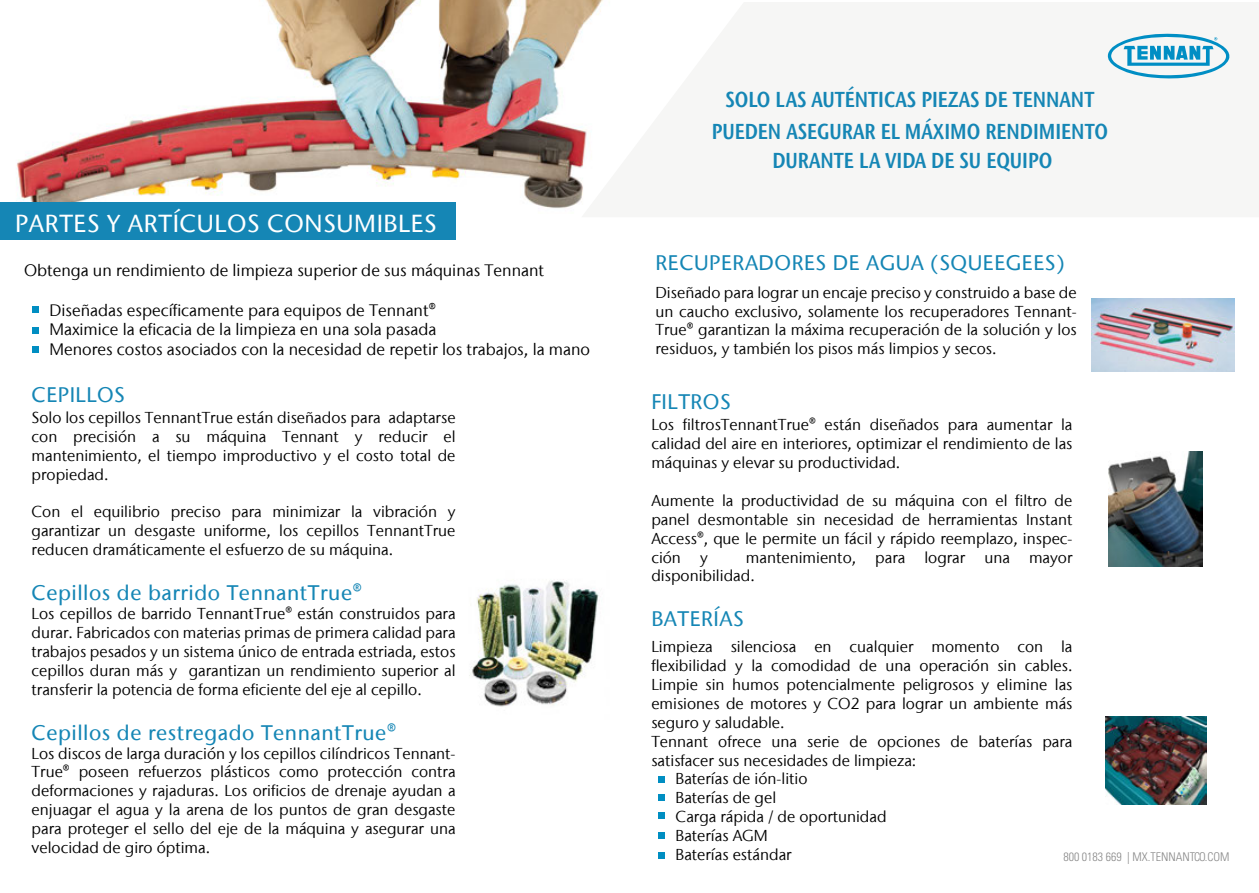
<style>
.page{position:relative;width:1259px;height:893px;background:#fff}
.page>*{position:absolute;margin:0;border:0;box-sizing:border-box;transform-origin:0 0}
.t1{font:500 24.6px "Stone Sans IIITC Com";letter-spacing:.025em;color:#fff}
.t2{font:600 condensed 21.45px/31.7px "Stone Sans IIITC Com";color:#1586b5;text-align:center}
.t3{font:500 21px "Stone Sans IIITC Com";letter-spacing:.025em;color:#1586b5}
.t4{font:16.5px/19.8px "Stone Sans IIITC Com";color:#000}
.t5{font:15.75px/18.9px "Stone Sans IIITC Com";color:#000;text-align:justify}
.t6{font:300 condensed 12px "Univers LT Std";color:#878787}
</style>
<div class="page">
<img style="left:0;top:0;width:603px;height:222px">
<svg style="left:581px;top:2px;width:22px;height:215px"></svg>
<img style="left:469px;top:579px;width:130px;height:128px">
<div style="left:0;top:203px;width:455px;height:37px;background:#1586b5"></div>
<div style="left:32px;top:306px;width:7px;height:7px;background:#008ec2"></div>
<div style="left:32px;top:327px;width:7px;height:7px;background:#008ec2"></div>
<div style="left:32px;top:346px;width:7px;height:7px;background:#008ec2"></div>
<img style="left:1092px;top:298px;width:142px;height:74px">
<img style="left:1108px;top:452px;width:95px;height:114px">
<div style="left:658px;top:776px;width:7px;height:6px;background:#008ec2"></div>
<div style="left:658px;top:794px;width:7px;height:7px;background:#008ec2"></div>
<div style="left:658px;top:812px;width:7px;height:6px;background:#008ec2"></div>
<img style="left:1105px;top:717px;width:101px;height:88px">
<svg style="left:1107px;top:33px;width:123px;height:46px"></svg>
<div style="left:658px;top:832px;width:7px;height:7px;background:#008ec2"></div>
<div style="left:658px;top:852px;width:7px;height:7px;background:#008ec2"></div>
<h1 class="t1" style="left:15px;top:208px;width:423px">PARTES Y ARTÍCULOS CONSUMIBLES</h1>
<p class="t4" style="left:24px;top:260px;width:521px">Obtenga un rendimiento de limpieza superior de sus máquinas Tennant</p>
<p class="t4" style="left:49px;top:300px;width:542px">Diseñadas específicamente para equipos de Tennant®<br>Maximice la eficacia de la limpieza en una sola pasada<br>Menores costos asociados con la necesidad de repetir los trabajos, la mano</p>
<h3 class="t3" style="left:32px;top:382px;width:95px">CEPILLOS</h3>
<p class="t5" style="left:32px;top:408px;width:425px">Solo los cepillos TennantTrue están diseñados para adaptarse con precisión a su máquina Tennant y reducir el mantenimiento, el tiempo improductivo y el costo total de propiedad.</p>
<p class="t5" style="left:32px;top:502px;width:425px">Con el equilibrio preciso para minimizar la vibración y garantizar un desgaste uniforme, los cepillos TennantTrue reducen dramáticamente el esfuerzo de su máquina.</p>
<h3 class="t3" style="left:32px;top:580px;width:332px">Cepillos de barrido TennantTrue®</h3>
<p class="t5" style="left:32px;top:604px;width:425px">Los cepillos de barrido TennantTrue® están construidos para durar. Fabricados con materias primas de primera calidad para trabajos pesados y un sistema único de entrada estriada, estos cepillos duran más y garantizan un rendimiento superior al transferir la potencia de forma eficiente del eje al cepillo.</p>
<h3 class="t3" style="left:32px;top:719px;width:366px">Cepillos de restregado TennantTrue®</h3>
<p class="t5" style="left:32px;top:743px;width:425px">Los discos de larga duración y los cepillos cilíndricos Tennant-True® poseen refuerzos plásticos como protección contra deformaciones y rajaduras. Los orificios de drenaje ayudan a enjuagar el agua y la arena de los puntos de gran desgaste para proteger el sello del eje de la máquina y asegurar una velocidad de giro óptima.</p>
<h2 class="t2" style="left:712px;top:84px;width:398px">SOLO LAS AUTÉNTICAS PIEZAS DE TENNANT<br>PUEDEN ASEGURAR EL MÁXIMO RENDIMIENTO</h2>
<h2 class="t2" style="left:772px;top:145px;width:281px">DURANTE LA VIDA DE SU EQUIPO</h2>
<h3 class="t3" style="left:655px;top:249px;width:410px">RECUPERADORES DE AGUA (SQUEEGEES)</h3>
<p class="t5" style="left:655px;top:282px;width:423px">Diseñado para lograr un encaje preciso y construido a base de un caucho exclusivo, solamente los recuperadores Tennant-True® garantizan la máxima recuperación de la solución y los residuos, y también los pisos más limpios y secos.</p>
<h3 class="t3" style="left:651px;top:388px;width:81px">FILTROS</h3>
<p class="t5" style="left:651px;top:415px;width:423px">Los filtrosTennantTrue® están diseñados para aumentar la calidad del aire en interiores, optimizar el rendimiento de las máquinas y elevar su productividad.</p>
<p class="t5" style="left:651px;top:491px;width:423px">Aumente la productividad de su máquina con el filtro de panel desmontable sin necesidad de herramientas Instant Access®, que le permite un fácil y rápido reemplazo, inspec&shy;ción y</p>
<p class="t5" style="left:651px;top:547px;width:423px;text-indent:95px">mantenimiento, para lograr una mayor disponibilidad.</p>
<h3 class="t3" style="left:651px;top:605px;width:94px">BATERÍAS</h3>
<p class="t5" style="left:651px;top:637px;width:423px">Limpieza silenciosa en cualquier momento con la</p>
<p class="t5" style="left:651px;top:656px;width:423px">flexibilidad y la comodidad de una operación sin cables.</p>
<p class="t5" style="left:651px;top:675px;width:423px">Limpie sin humos potencialmente peligrosos y elimine las</p>
<p class="t5" style="left:651px;top:694px;width:423px">emisiones de motores y CO2 para lograr un ambiente más</p>
<p class="t5" style="left:651px;top:713px;width:135px">seguro y saludable.</p>
<p class="t5" style="left:651px;top:731px;width:423px">Tennant ofrece una serie de opciones de baterías para</p>
<p class="t5" style="left:651px;top:750px;width:266px">satisfacer sus necesidades de limpieza:</p>
<p class="t5" style="left:675px;top:769px;width:133px">Baterías de ión-litio</p>
<p class="t5" style="left:675px;top:788px;width:102px">Baterías de gel</p>
<p class="t5" style="left:675px;top:807px;width:213px">Carga rápida / de oportunidad</p>
<p class="t5" style="left:675px;top:826px;width:94px">Baterías AGM</p>
<p class="t5" style="left:675px;top:845px;width:118px">Baterías estándar</p>
<p class="t6" style="left:1063px;top:849px;width:168px">800 0183 669 | MX.TENNANTCO.COM</p>
</div>
